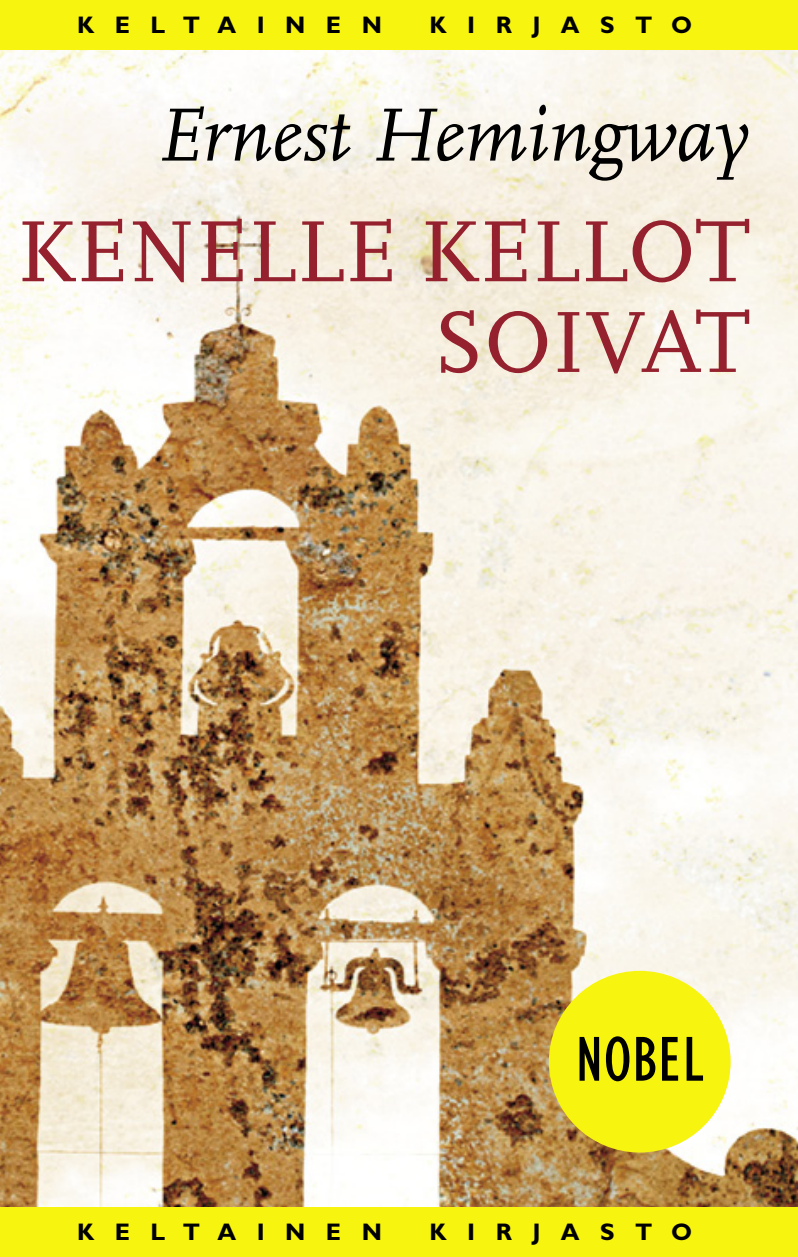
<style>
.page{position:relative;width:798px;height:1257px;background:#fff}
.page>*{position:absolute;margin:0;border:0;box-sizing:border-box;transform-origin:0 0}
.t1{font:90.67px/90.7px "Scala";color:#94212d;text-align:right}
.t2{font:italic 78.52px "Scala";color:#000}
.t3{font:condensed 65.48px "Gill Sans";letter-spacing:.01em;color:#000}
.t4{font:700 24.07px "Gill Sans";letter-spacing:.85em;color:#000}
</style>
<div class="page">
<img style="left:0;top:50px;width:797px;height:1157px">
<div style="left:548px;top:970px;width:182px;height:182px;background:#f7f410;border-radius:50%"></div>
<div style="left:0;top:0;width:797px;height:50px;background:#f7f410"></div>
<div style="left:0;top:1207px;width:797px;height:49px;background:#f7f410"></div>
<p class="t4" style="left:77px;top:11px;width:306px">KELTAINEN</p>
<p class="t4" style="left:429px;top:11px;width:264px">KIRJASTO</p>
<h2 class="t2" style="left:155px;top:88px;width:593px">Ernest Hemingway</h2>
<h1 class="t1" style="left:16px;top:206px;width:734px">KENELLE KELLOT<br>SOIVAT</h1>
<h3 class="t3" style="left:575px;top:1023px;width:129px">NOBEL</h3>
<p class="t4" style="left:77px;top:1217px;width:306px">KELTAINEN</p>
<p class="t4" style="left:429px;top:1217px;width:264px">KIRJASTO</p>
</div>
